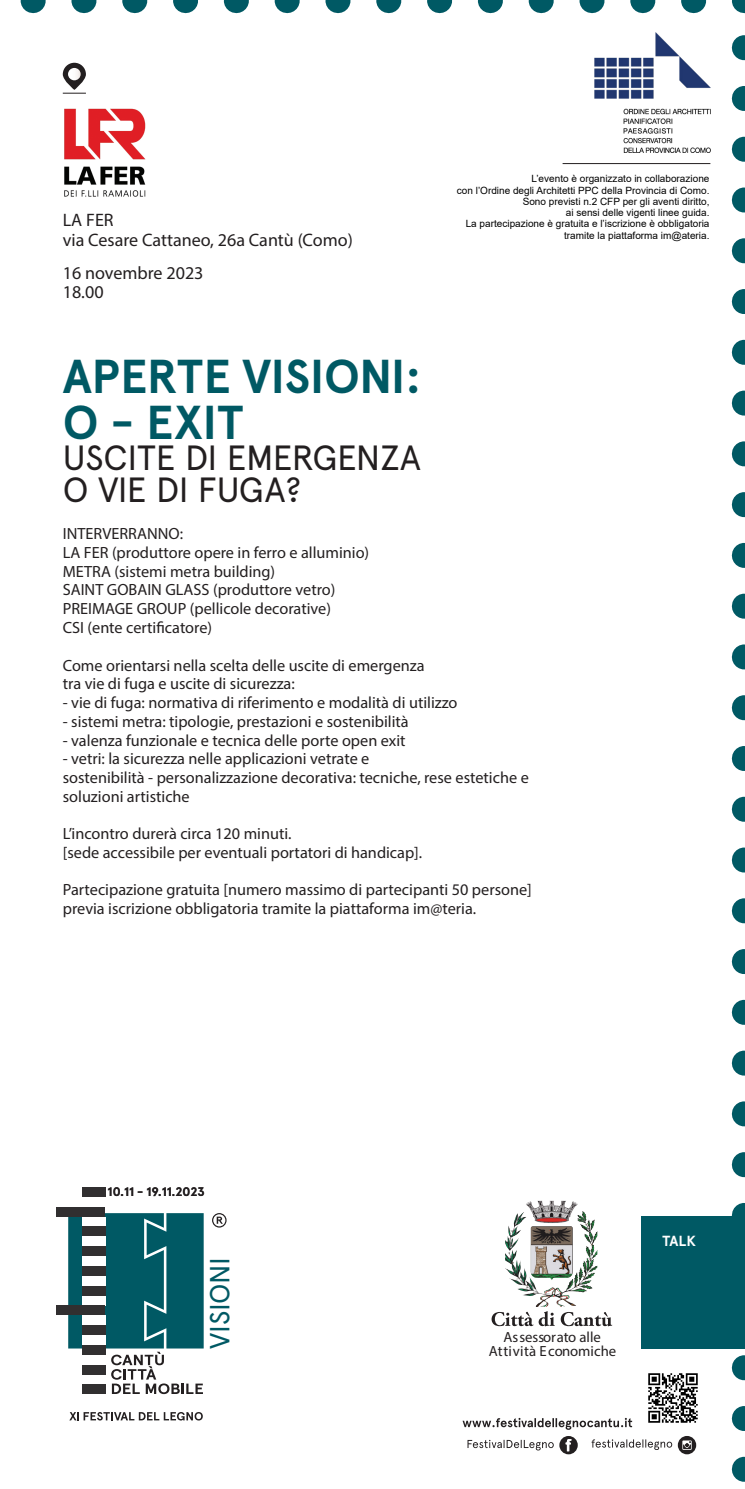
<style>
.page{position:relative;width:745px;height:1489px;background:#fff}
.page>*{position:absolute;margin:0;border:0;box-sizing:border-box;transform-origin:0 0}
.t1{font:700 47.5px "Apercu";letter-spacing:-.01em;color:#005964}
.t2{font:35px "Apercu";letter-spacing:-.015em;color:#231f20}
.t3{font:27.62px "Apercu";letter-spacing:-.015em;color:#005964}
.t4{font:18px "Myriad Pro";color:#231f20}
.t5{font:16.25px "Myriad Pro";color:#231f20}
.t6{font:14.75px/13.6px "Myriad Pro";color:#231f20;text-align:center}
.t7{font:700 14.62px "Apercu";color:#fff}
.t8{font:700 12.38px "Apercu";letter-spacing:-.015em;color:#231f20}
.t9{font:10px "Arial";color:#000}
</style>
<div class="page">
<svg style="left:63px;top:63px;width:23px;height:27px"></svg>
<svg style="left:491px;top:1311px;width:121px;height:15px"></svg>
<img style="left:537px;top:1200px;width:24px;height:6px">
<svg style="left:63px;top:93px;width:23px;height:1px"></svg>
<svg style="left:68px;top:68px;width:13px;height:12px"></svg>
<div style="left:641px;top:1216px;width:103px;height:133px;background:#005964"></div>
<hr style="left:562px;top:163px;width:148px;height:1px;background:#231f20">
<svg style="left:559px;top:1436px;width:18px;height:18px"></svg>
<svg style="left:677px;top:1435px;width:18px;height:19px"></svg>
<svg style="left:682px;top:1440px;width:9px;height:9px"></svg>
<svg style="left:462px;top:1417px;width:170px;height:12px"></svg>
<svg style="left:467px;top:1439px;width:86px;height:11px"></svg>
<svg style="left:591px;top:1439px;width:80px;height:10px"></svg>
<img style="left:648px;top:1373px;width:50px;height:50px">
<svg style="left:68px;top:1213px;width:135px;height:180px"></svg>
<div style="left:82px;top:1265px;width:23px;height:10px;background:#312f30"></div>
<div style="left:82px;top:1275px;width:23px;height:10px;background:#fff"></div>
<div style="left:82px;top:1285px;width:23px;height:10px;background:#312f30"></div>
<div style="left:82px;top:1295px;width:23px;height:10px;background:#fff"></div>
<div style="left:57px;top:1305px;width:48px;height:10px;background:#312f30"></div>
<div style="left:82px;top:1315px;width:23px;height:10px;background:#fff"></div>
<div style="left:82px;top:1325px;width:23px;height:9px;background:#312f30"></div>
<div style="left:82px;top:1334px;width:23px;height:10px;background:#fff"></div>
<div style="left:82px;top:1344px;width:23px;height:10px;background:#312f30"></div>
<div style="left:82px;top:1354px;width:23px;height:10px;background:#fff"></div>
<div style="left:82px;top:1364px;width:23px;height:10px;background:#312f30"></div>
<div style="left:82px;top:1374px;width:23px;height:10px;background:#fff"></div>
<div style="left:82px;top:1384px;width:23px;height:10px;background:#312f30"></div>
<div style="left:82px;top:1186px;width:23px;height:10px;background:#312f30"></div>
<div style="left:57px;top:1206px;width:48px;height:10px;background:#312f30"></div>
<div style="left:82px;top:1216px;width:23px;height:10px;background:#fff"></div>
<div style="left:82px;top:1226px;width:23px;height:10px;background:#312f30"></div>
<div style="left:82px;top:1236px;width:23px;height:10px;background:#fff"></div>
<div style="left:82px;top:1246px;width:23px;height:9px;background:#312f30"></div>
<div style="left:82px;top:1255px;width:23px;height:10px;background:#fff"></div>
<svg style="left:212px;top:1213px;width:14px;height:14px"></svg>
<svg style="left:69px;top:1412px;width:134px;height:8px"></svg>
<img style="left:594px;top:33px;width:116px;height:119px">
<svg style="left:731px;top:35px;width:13px;height:1434px"></svg>
<svg style="left:743px;top:0;width:1px;height:13px"></svg>
<svg style="left:20px;top:0;width:673px;height:13px"></svg>
<img style="left:64px;top:108px;width:82px;height:89px">
<p class="t4" style="left:63px;top:209px;width:52px">LA FER</p>
<p class="t4" style="left:63px;top:228px;width:291px">via Cesare Cattaneo, 26a Cantù (Como)</p>
<p class="t4" style="left:63px;top:261px;width:142px">16 novembre 2023</p>
<p class="t4" style="left:63px;top:281px;width:42px">18.00</p>
<p class="t9" style="left:531px;top:172px;width:179px">L’evento è organizzato in collaborazione</p>
<p class="t9" style="left:456px;top:183px;width:254px">con l’Ordine degli Architetti PPC della Provincia di Como.</p>
<p class="t9" style="left:522px;top:194px;width:188px">Sono previsti n.2 CFP per gli aventi diritto,</p>
<p class="t9" style="left:565px;top:206px;width:145px">ai sensi delle vigenti linee guida.</p>
<p class="t9" style="left:465px;top:217px;width:245px">La partecipazione è gratuita e l’iscrizione è obbligatoria</p>
<p class="t9" style="left:563px;top:228px;width:147px">tramite la piattaforma im@ateria.</p>
<p class="t1" style="left:63px;top:347px;width:360px">APERTE VISIONI:</p>
<p class="t1" style="left:63px;top:394px;width:182px">O - EXIT</p>
<p class="t2" style="left:63px;top:437px;width:359px">USCITE DI EMERGENZA</p>
<p class="t2" style="left:63px;top:468px;width:240px">O VIE DI FUGA?</p>
<p class="t5" style="left:63px;top:523px;width:122px">INTERVERRANNO:</p>
<p class="t5" style="left:63px;top:542px;width:308px">LA FER (produttore opere in ferro e alluminio)</p>
<p class="t5" style="left:63px;top:561px;width:214px">METRA (sistemi metra building)</p>
<p class="t5" style="left:63px;top:580px;width:274px">SAINT GOBAIN GLASS (produttore vetro)</p>
<p class="t5" style="left:63px;top:598px;width:269px">PREIMAGE GROUP (pellicole decorative)</p>
<p class="t5" style="left:63px;top:617px;width:151px">CSI (ente certificatore)</p>
<p class="t5" style="left:63px;top:655px;width:363px">Come orientarsi nella scelta delle uscite di emergenza</p>
<p class="t5" style="left:63px;top:673px;width:233px">tra vie di fuga e uscite di sicurezza:</p>
<p class="t5" style="left:63px;top:692px;width:396px">- vie di fuga: normativa di riferimento e modalità di utilizzo</p>
<p class="t5" style="left:63px;top:711px;width:347px">- sistemi metra: tipologie, prestazioni e sostenibilità</p>
<p class="t5" style="left:63px;top:730px;width:344px">- valenza funzionale e tecnica delle porte open exit</p>
<p class="t5" style="left:63px;top:748px;width:308px">- vetri: la sicurezza nelle applicazioni vetrate e</p>
<p class="t5" style="left:63px;top:767px;width:467px">sostenibilità - personalizzazione decorativa: tecniche, rese estetiche e</p>
<p class="t5" style="left:63px;top:786px;width:128px">soluzioni artistiche</p>
<p class="t5" style="left:63px;top:823px;width:230px">L’incontro durerà circa 120 minuti.</p>
<p class="t5" style="left:63px;top:842px;width:361px">[sede accessibile per eventuali portatori di handicap].</p>
<p class="t5" style="left:63px;top:879px;width:470px">Partecipazione gratuita [numero massimo di partecipanti 50 persone]</p>
<p class="t5" style="left:63px;top:898px;width:414px">previa iscrizione obbligatoria tramite la piattaforma im@teria.</p>
<p class="t8" style="left:107px;top:1184px;width:99px">10.11 - 19.11.2023</p>
<p class="t3" style="left:203px;top:1348px;width:92px;rotate:-90deg">VISIONI</p>
<p class="t6" style="left:488px;top:1330px;width:129px">Assessorato alle<br>Attività Economiche</p>
<p class="t7" style="left:662px;top:1231px;width:35px">TALK</p>
</div>
